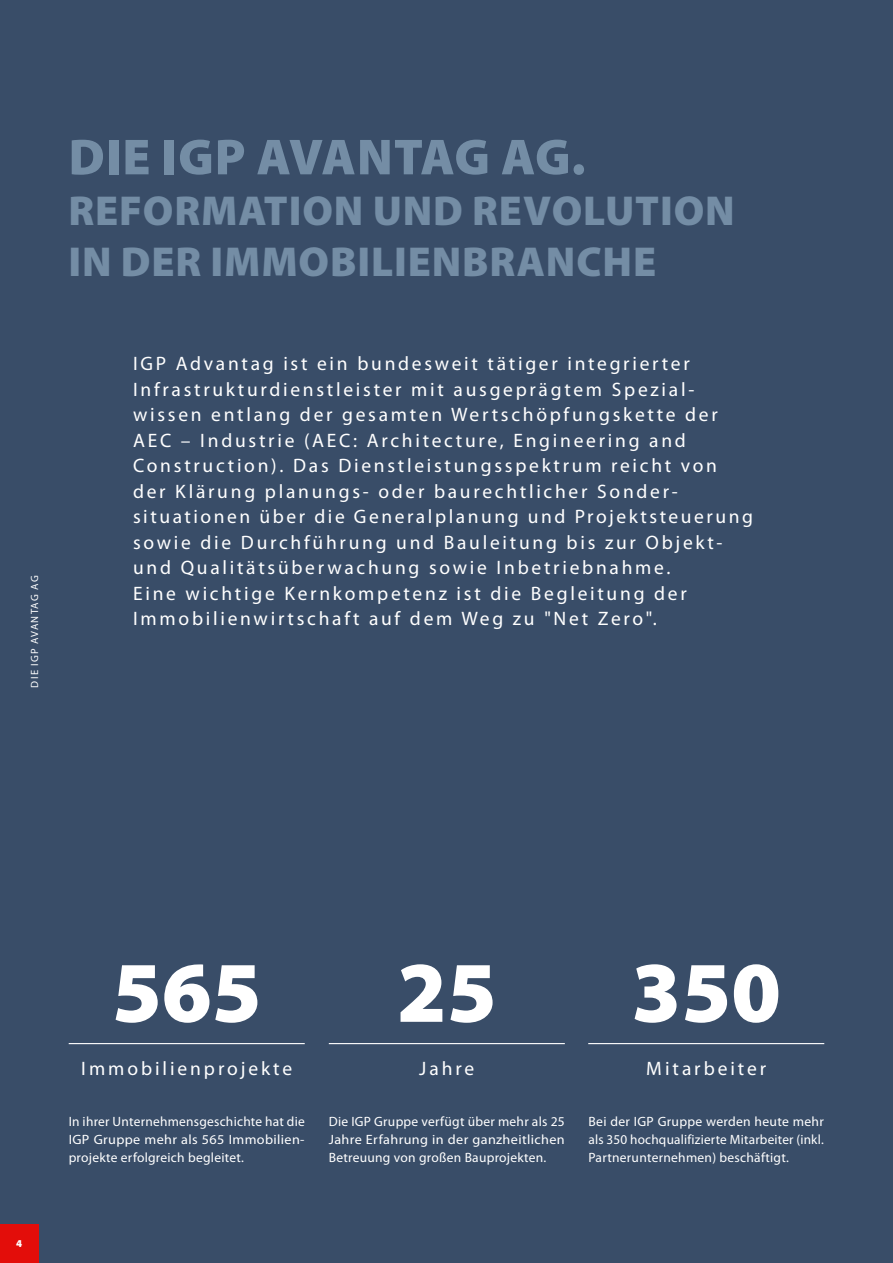
<style>
.page{position:relative;width:893px;height:1263px;background:#394d68}
.page>*{position:absolute;margin:0;border:0;box-sizing:border-box;transform-origin:0 0}
.t1{font:900 87px "Myriad Pro";color:#fff}
.t2{font:900 51px "Myriad Pro";letter-spacing:.02em;color:#748da5}
.t3{font:900 42px/51px "Myriad Pro";letter-spacing:.02em;color:#748da5}
.t4{font:19.5px/25.5px "Myriad Pro";letter-spacing:.14em;color:#fff}
.t5{font:13.5px/18px "Myriad Pro";letter-spacing:.02em;color:#fff;text-align:justify}
.t6{font:10.5px "Myriad Pro";letter-spacing:.12em;color:#fff}
.t7{font:900 10.5px "Myriad Pro";color:#fff}
</style>
<div class="page">
<hr style="left:892px;top:0;width:1px;height:1263px;background:#e7ebf0">
<hr style="left:69px;top:1043px;width:236px;height:1px;background:#fff">
<hr style="left:329px;top:1043px;width:236px;height:1px;background:#fff">
<hr style="left:588px;top:1043px;width:236px;height:1px;background:#fff">
<div style="left:0;top:1225px;width:38px;height:38px;background:#e30d0a"></div>
<p class="t6" style="left:28px;top:687px;width:114px;rotate:-90deg">DIE IGP AVANTAG AG</p>
<h2 class="t2" style="left:69px;top:123px;width:518px">DIE IGP AVANTAG AG.</h2>
<h3 class="t3" style="left:68px;top:184px;width:668px">REFORMATION UND REVOLUTION<br>IN DER IMMOBILIENBRANCHE</h3>
<p class="t4" style="left:133px;top:350px;width:621px">IGP Advantag ist ein bundesweit tätiger integrierter Infrastrukturdienstleister mit ausgeprägtem Spezial&shy;wissen entlang der gesamten Wertschöpfungskette der AEC – Industrie (AEC: Architecture, Engineering and Construction). Das Dienstleistungsspektrum reicht von der Klärung planungs- oder baurechtlicher Sonder&shy;situationen über die Generalplanung und Projektsteuerung sowie die Durchführung und Bauleitung bis zur Objekt&shy;und Qualitätsüberwachung sowie Inbetriebnahme.<br>Eine wichtige Kernkompetenz ist die Begleitung der Immobilienwirtschaft auf dem Weg zu "Net Zero".</p>
<p class="t7" style="left:16px;top:1237px;width:8px">4</p>
<h1 class="t1" style="left:112px;top:934px;width:151px">565</h1>
<p class="t4" style="left:81px;top:1055px;width:212px">Immobilienprojekte</p>
<h1 class="t1" style="left:397px;top:934px;width:101px">25</h1>
<p class="t4" style="left:419px;top:1055px;width:57px">Jahre</p>
<h1 class="t1" style="left:631px;top:934px;width:151px">350</h1>
<p class="t4" style="left:646px;top:1055px;width:121px">Mitarbeiter</p>
<p class="t5" style="left:69px;top:1112px;width:238px">In ihrer Unternehmensgeschichte hat die IGP Gruppe mehr als 565 Immobilien&shy;projekte erfolgreich begleitet.</p>
<p class="t5" style="left:329px;top:1112px;width:238px">Die IGP Gruppe verfügt über mehr als 25<br>Jahre Erfahrung in der ganzheitlichen Betreuung von großen Bauprojekten.</p>
<p class="t5" style="left:588px;top:1112px;width:237px">Bei der IGP Gruppe werden heute mehr als 350 hochqualifizierte Mitarbeiter (inkl.<br>Partnerunternehmen) beschäftigt.</p>
</div>
